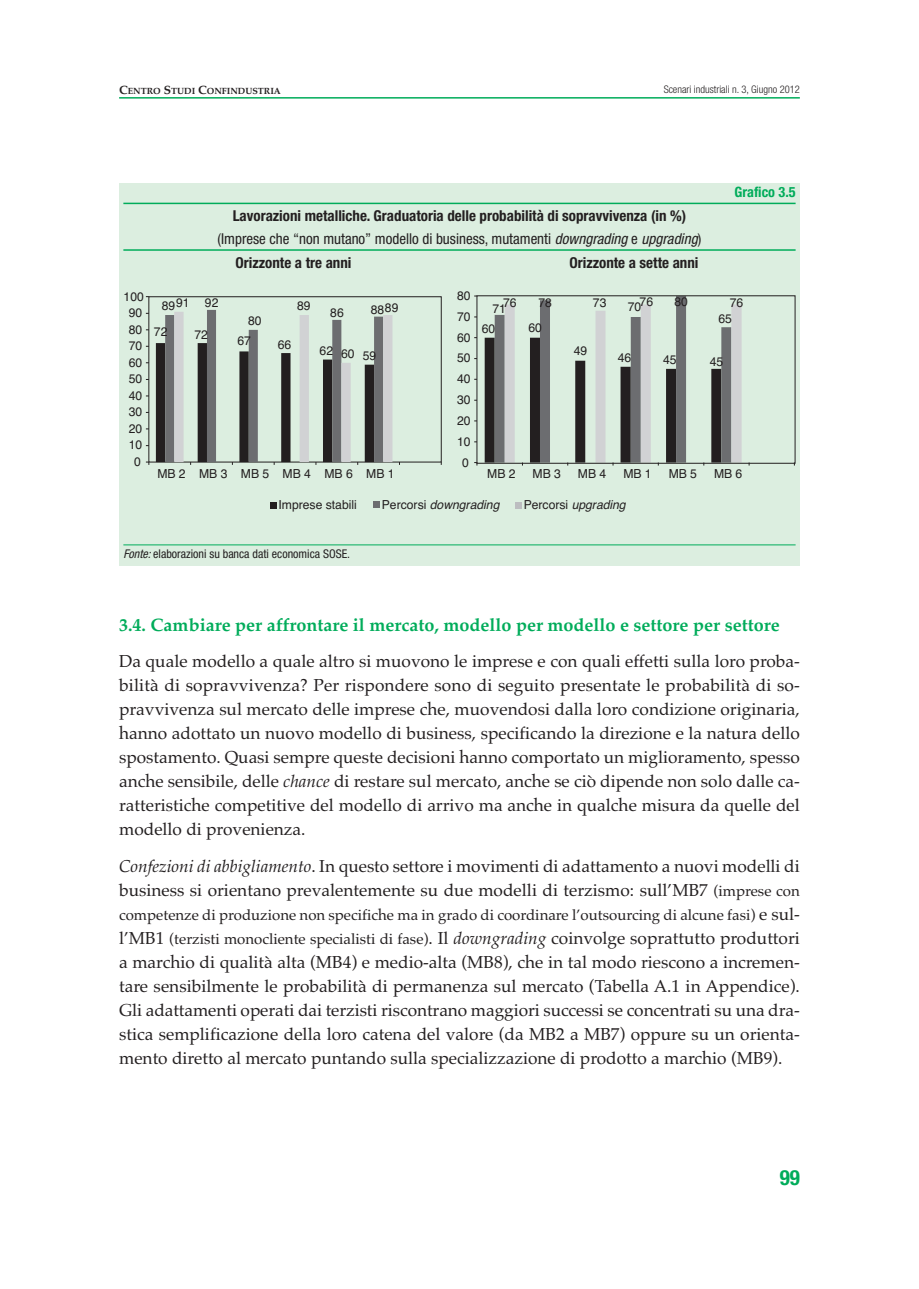
<style>
.page{position:relative;width:919px;height:1289px;background:#fff}
.page>*{position:absolute;margin:0;border:0;box-sizing:border-box;transform-origin:0 0}
.t1{font:700 condensed 21px "Helvetica Neue";color:#00ac5a}
.t2{font:700 18px "Palatino";color:#00ac5a}
.t3{font:17.25px/24px "Palatino";color:#231f20;text-align:justify}
.t4{font:700 condensed 15px/22.5px "Helvetica Neue";color:#231f20;text-align:center}
.t5{font:15px "Palatino";color:#231f20}
.t6{font:700 condensed 14.25px "Helvetica Neue";color:#00ac5a}
.t7{font:12.45px "Helvetica";color:#231f20}
.t8{font:italic 12.45px "Helvetica";color:#231f20}
.t9{font:condensed 12px "Helvetica Neue";color:#231f20}
.t10{font:300 condensed 10.5px "Helvetica Neue";color:#231f20}
.t11{font:700 9px "Palatino";color:#231f20}
.s1{font-size:12px}
.s2{font-weight:400}
.s3{font-weight:400;font-style:italic}
.s4{font-style:normal}
.s5{font-style:italic}
.s6{font-size:15px}
.s7{font-size:17.25px}
</style>
<div class="page">
<hr style="left:119px;top:97px;width:680px;height:2px;background:#00ac5a">
<div style="left:119px;top:183px;width:680px;height:383px;background:#dceee0"></div>
<hr style="left:123px;top:203px;width:672px;height:1px;background:#00ac5a">
<hr style="left:123px;top:249px;width:672px;height:2px;background:#00ac5a">
<hr style="left:123px;top:544px;width:672px;height:1px;background:#00ac5a">
<svg style="left:270px;top:502px;width:6px;height:6px"></svg>
<svg style="left:373px;top:502px;width:6px;height:6px"></svg>
<svg style="left:515px;top:502px;width:6px;height:6px"></svg>
<div style="left:148px;top:296px;width:293px;height:166px;border:1px solid #231f20"></div>
<svg style="left:156px;top:310px;width:236px;height:155px"></svg>
<div style="left:476px;top:295px;width:319px;height:168px;border:1px solid #231f20"></div>
<svg style="left:484px;top:296px;width:257px;height:169px"></svg>
<p class="t11" style="left:119px;top:86px;width:163px"><span class="s1">C</span>ENTRO <span class="s1">S</span>TUDI <span class="s1">C</span>ONFINDUSTRIA</p>
<p class="t10" style="left:663px;top:85px;width:138px">Scenari industriali n. 3, Giugno 2012</p>
<p class="t6" style="left:734px;top:187px;width:63px">Grafico 3.5</p>
<p class="t4" style="left:218px;top:206px;width:485px">Lavorazioni metalliche. Graduatoria delle probabilità di sopravvivenza (in %) <span class="s2">(Imprese che “non mutano” modello di business, mutamenti</span> <span class="s3">downgrading</span><span class="s2">e</span> <span class="s3">upgrading</span><span class="s2">)</span></p>
<p class="t4" style="left:235px;top:252px;width:117px">Orizzonte a tre anni</p>
<p class="t4" style="left:569px;top:252px;width:130px">Orizzonte a sette anni</p>
<p class="t7" style="left:124px;top:289px;width:22px">100</p>
<p class="t7" style="left:129px;top:305px;width:15px">90</p>
<p class="t7" style="left:129px;top:322px;width:15px">80</p>
<p class="t7" style="left:129px;top:338px;width:15px">70</p>
<p class="t7" style="left:129px;top:355px;width:15px">60</p>
<p class="t7" style="left:162px;top:299px;width:15px">89</p>
<p class="t7" style="left:205px;top:295px;width:15px">92</p>
<p class="t7" style="left:176px;top:295px;width:15px">91</p>
<p class="t7" style="left:297px;top:299px;width:15px">89</p>
<p class="t7" style="left:154px;top:324px;width:15px">72</p>
<p class="t7" style="left:194px;top:327px;width:15px">72</p>
<p class="t7" style="left:248px;top:314px;width:15px">80</p>
<p class="t7" style="left:237px;top:334px;width:15px">67</p>
<p class="t7" style="left:278px;top:337px;width:15px">66</p>
<p class="t7" style="left:385px;top:300px;width:15px">89</p>
<p class="t7" style="left:330px;top:305px;width:15px">86</p>
<p class="t7" style="left:370px;top:302px;width:15px">88</p>
<p class="t7" style="left:319px;top:343px;width:15px">62</p>
<p class="t7" style="left:341px;top:347px;width:15px">60</p>
<p class="t7" style="left:363px;top:348px;width:15px">59</p>
<p class="t7" style="left:457px;top:288px;width:15px">80</p>
<p class="t7" style="left:457px;top:309px;width:15px">70</p>
<p class="t7" style="left:457px;top:330px;width:15px">60</p>
<p class="t7" style="left:457px;top:351px;width:15px">50</p>
<p class="t7" style="left:503px;top:295px;width:15px">76</p>
<p class="t7" style="left:593px;top:295px;width:15px">73</p>
<p class="t7" style="left:639px;top:294px;width:15px">76</p>
<p class="t7" style="left:729px;top:295px;width:15px">76</p>
<p class="t7" style="left:674px;top:294px;width:15px">80</p>
<p class="t7" style="left:538px;top:295px;width:15px">78</p>
<p class="t7" style="left:627px;top:299px;width:15px">70</p>
<p class="t7" style="left:492px;top:301px;width:15px">71</p>
<p class="t7" style="left:718px;top:311px;width:15px">65</p>
<p class="t7" style="left:481px;top:321px;width:15px">60</p>
<p class="t7" style="left:528px;top:320px;width:15px">60</p>
<p class="t7" style="left:573px;top:343px;width:15px">49</p>
<p class="t7" style="left:617px;top:351px;width:15px">46</p>
<p class="t7" style="left:663px;top:353px;width:15px">45</p>
<p class="t7" style="left:709px;top:354px;width:15px">45</p>
<p class="t7" style="left:129px;top:372px;width:15px">50</p>
<p class="t7" style="left:457px;top:371px;width:15px">40</p>
<p class="t7" style="left:129px;top:388px;width:15px">40</p>
<p class="t7" style="left:457px;top:392px;width:15px">30</p>
<p class="t7" style="left:129px;top:405px;width:15px">30</p>
<p class="t7" style="left:129px;top:421px;width:15px">20</p>
<p class="t7" style="left:457px;top:413px;width:15px">20</p>
<p class="t7" style="left:129px;top:438px;width:15px">10</p>
<p class="t7" style="left:457px;top:434px;width:15px">10</p>
<p class="t7" style="left:134px;top:454px;width:8px">0</p>
<p class="t7" style="left:157px;top:466px;width:239px">MB 2 MB 3 MB 5 MB 4 MB 6 MB 1</p>
<p class="t7" style="left:462px;top:455px;width:8px">0</p>
<p class="t7" style="left:487px;top:466px;width:30px">MB 2</p>
<p class="t7" style="left:532px;top:466px;width:30px">MB 3</p>
<p class="t7" style="left:578px;top:466px;width:30px">MB 4</p>
<p class="t7" style="left:623px;top:466px;width:30px">MB 1</p>
<p class="t7" style="left:668px;top:466px;width:30px">MB 5</p>
<p class="t7" style="left:714px;top:466px;width:30px">MB 6</p>
<p class="t7" style="left:278px;top:498px;width:80px">Imprese stabili</p>
<p class="t8" style="left:382px;top:500px;width:119px"><span class="s4">Percorsi</span> downgrading</p>
<p class="t8" style="left:523px;top:500px;width:103px"><span class="s4">Percorsi</span> upgrading</p>
<p class="t9" style="left:123px;top:549px;width:228px"><span class="s5">Fonte:</span>elaborazioni su banca dati economica SOSE.</p>
<p class="t2" style="left:119px;top:614px;width:662px">3.4. Cambiare per affrontare il mercato, modello per modello e settore per settore</p>
<p class="t3" style="left:119px;top:651px;width:682px">Da quale modello a quale altro si muovono le imprese e con quali effetti sulla loro proba&shy;bilità di sopravvivenza? Per rispondere sono di seguito presentate le probabilità di so&shy;pravvivenza sul mercato delle imprese che, muovendosi dalla loro condizione originaria, hanno adottato un nuovo modello di business, specificando la direzione e la natura dello spostamento. Quasi sempre queste decisioni hanno comportato un miglioramento, spesso anche sensibile, delle <span class="s5">chance</span> di restare sul mercato, anche se ciò dipende non solo dalle ca&shy;ratteristiche competitive del modello di arrivo ma anche in qualche misura da quelle del modello di provenienza.</p>
<p class="t3" style="left:119px;top:856px;width:682px"><span class="s5">Confezioni di abbigliamento</span>. In questo settore i movimenti di adattamento a nuovi modelli di business si orientano prevalentemente su due modelli di terzismo: sull’MB7 <span class="s6">(imprese con</span></p>
<p class="t5" style="left:119px;top:909px;width:682px">competenze di produzione non specifiche ma in grado di coordinare l’outsourcing di alcune fasi) <span class="s7">e sul-</span></p>
<p class="t3" style="left:119px;top:928px;width:682px">l’MB1 <span class="s6">(terzisti monocliente specialisti di fase)</span>. Il <span class="s5">downgrading</span> coinvolge soprattutto produttori a marchio di qualità alta (MB4) e medio-alta (MB8), che in tal modo riescono a incremen&shy;tare sensibilmente le probabilità di permanenza sul mercato (Tabella A.1 in Appendice).<br>Gli adattamenti operati dai terzisti riscontrano maggiori successi se concentrati su una dra&shy;stica semplificazione della loro catena del valore (da MB2 a MB7) oppure su un orienta&shy;mento diretto al mercato puntando sulla specializzazione di prodotto a marchio (MB9).</p>
<p class="t1" style="left:779px;top:1169px;width:22px">99</p>
</div>
